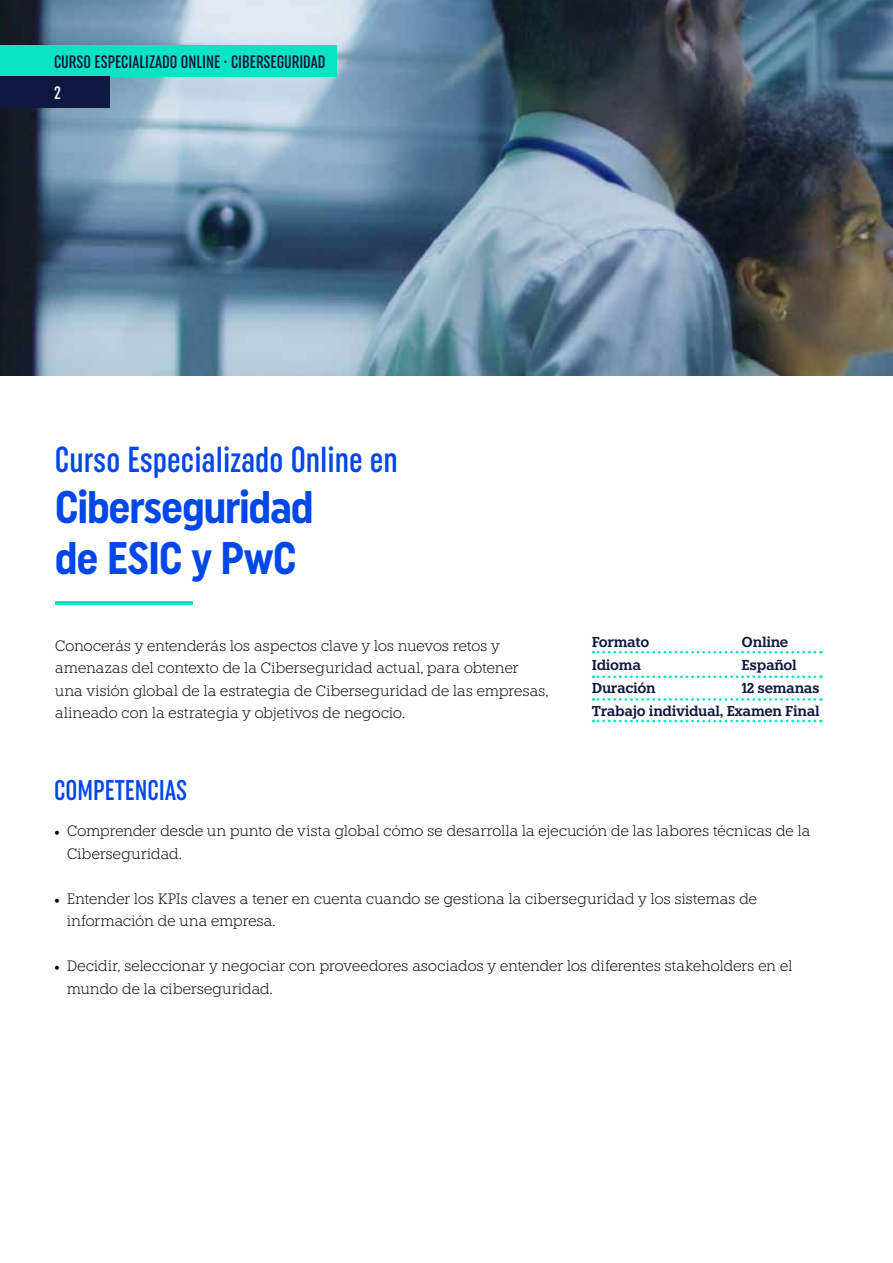
<style>
.page{position:relative;width:893px;height:1263px;background:#fff}
.page>*{position:absolute;margin:0;border:0;box-sizing:border-box;transform-origin:0 0}
.t1{font:700 condensed 45.6px/51px "Uniform";letter-spacing:-.025em;color:#0047e9;scale:.96 1}
.t2{font:500 extra-condensed 36.15px "Uniform";color:#0047e9}
.t3{font:500 extra-condensed 28.5px "Uniform";color:#0047e9}
.t4{font:500 extra-condensed 18px "Uniform";color:#0e1840}
.t5{font:500 extra-condensed 18px "Uniform";color:#fff}
.t6{font:300 15px/22.5px "Knile";letter-spacing:-.03em;color:#000}
.t7{font:600 14.25px/23.2px "Knile";letter-spacing:-.025em;color:#0e1840;text-align:right}
.s1{font-family:"Minion Pro";font-weight:400}
</style>
<div class="page">
<img style="left:0;top:0;width:893px;height:376px">
<hr style="left:55px;top:601px;width:137px;height:4px;background:#0ae4c3">
<svg style="left:593px;top:651px;width:228px;height:2px"></svg>
<svg style="left:593px;top:675px;width:228px;height:3px"></svg>
<svg style="left:593px;top:698px;width:228px;height:3px"></svg>
<svg style="left:593px;top:720px;width:228px;height:2px"></svg>
<div style="left:0;top:45px;width:337px;height:31px;background:#0ae4c3"></div>
<div style="left:0;top:76px;width:110px;height:31px;background:#0e1840"></div>
<p class="t4" style="left:54px;top:51px;width:273px">CURSO ESPECIALIZADO ONLINE · CIBERSEGURIDAD</p>
<p class="t5" style="left:54px;top:82px;width:8px">2</p>
<h2 class="t2" style="left:55px;top:438px;width:344px">Curso Especializado Online en</h2>
<h1 class="t1" style="left:55px;top:481px;width:271px">Ciberseguridad de ESIC y PwC</h1>
<p class="t6" style="left:55px;top:634px;width:495px">Conocerás y entenderás los aspectos clave y los nuevos retos y amenazas del contexto de la Ciberseguridad actual, para obtener una visión global de la estrategia de Ciberseguridad de las empresas, alineado con la estrategia y objetivos de negocio.</p>
<p class="t7" style="left:592px;top:630px;width:59px">Formato</p>
<p class="t7" style="left:742px;top:630px;width:48px">Online</p>
<p class="t7" style="left:592px;top:653px;width:51px">Idioma</p>
<p class="t7" style="left:742px;top:653px;width:57px">Español</p>
<p class="t7" style="left:592px;top:676px;width:65px">Duración</p>
<p class="t7" style="left:592px;top:676px;width:230px">12 semanas<br>Trabajo individual, Examen Final</p>
<h3 class="t3" style="left:54px;top:774px;width:135px">COMPETENCIAS</h3>
<p class="t6" style="left:67px;top:820px;width:745px;text-indent:-13px"><span class="s1">•</span> Comprender desde un punto de vista global cómo se desarrolla la ejecución de las labores técnicas de la<br>Ciberseguridad.</p>
<p class="t6" style="left:67px;top:887px;width:692px;text-indent:-13px"><span class="s1">•</span> Entender los KPIs claves a tener en cuenta cuando se gestiona la ciberseguridad y los sistemas de información de una empresa.</p>
<p class="t6" style="left:67px;top:955px;width:727px;text-indent:-13px"><span class="s1">•</span> Decidir, seleccionar y negociar con proveedores asociados y entender los diferentes stakeholders en el mundo de la ciberseguridad.</p>
</div>
